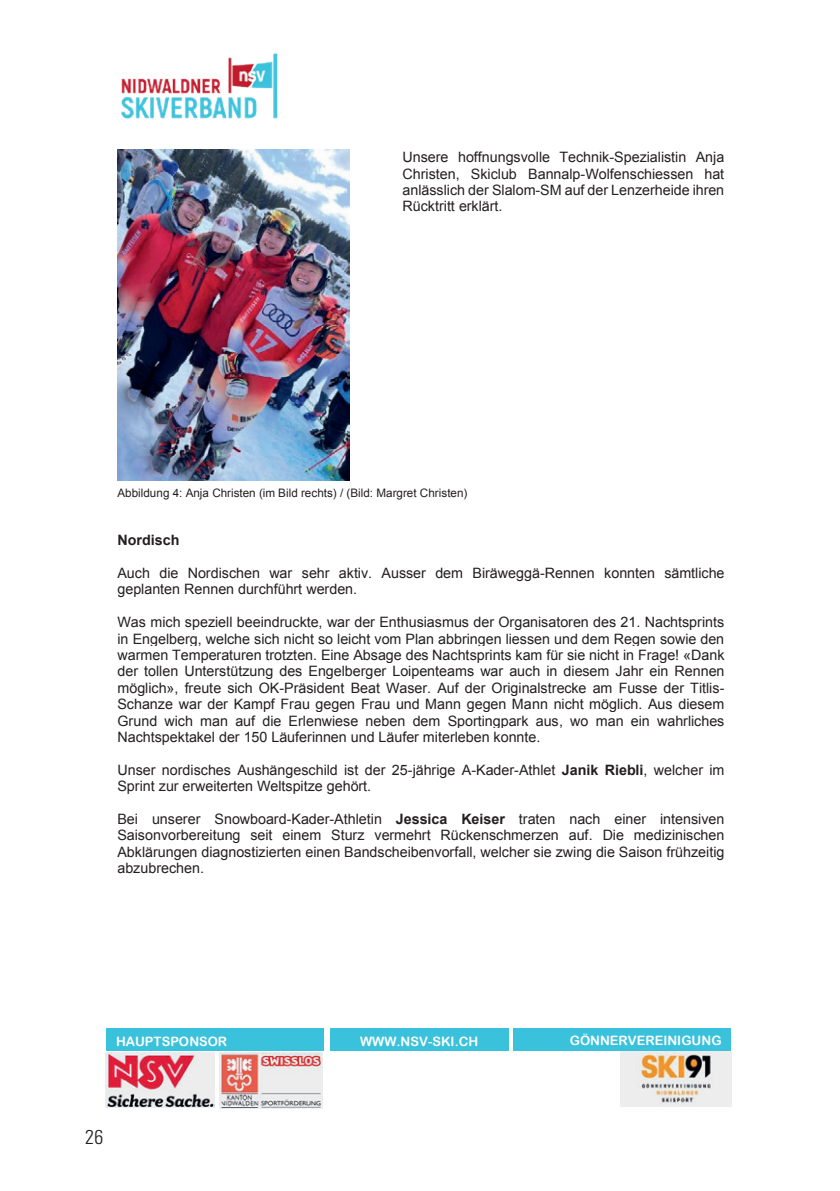
<style>
.page{position:relative;width:840px;height:1191px;background:#fff}
.page>*{position:absolute;margin:0;border:0;box-sizing:border-box;transform-origin:0 0}
.t1{font:300 condensed 20px "Univers LT Pro";color:#231f20}
.t2{font:14.4px/16.4px "Arial";color:#231f20;text-align:justify}
.t3{font:700 14.4px "Arial";color:#231f20}
.t4{font:13px "Arial Rounded MT Bold";color:#fff}
.t5{font:11.6px "Arial";letter-spacing:.005em;color:#231f20}
.s1{font-weight:700}
</style>
<div class="page">
<img style="left:121px;top:53px;width:157px;height:66px">
<div style="left:106px;top:1028px;width:218px;height:23px;background:#3ac2dc"></div>
<div style="left:330px;top:1028px;width:178px;height:23px;background:#3ac2dc"></div>
<div style="left:513px;top:1027px;width:218px;height:23px;background:#3ac2dc"></div>
<img style="left:620px;top:1051px;width:110px;height:55px">
<img style="left:106px;top:1052px;width:109px;height:55px">
<img style="left:219px;top:1053px;width:104px;height:55px">
<img style="left:117px;top:150px;width:232px;height:331px">
<p class="t2" style="left:402px;top:149px;width:323px">Unsere hoffnungsvolle Technik-Spezialistin Anja Christen, Skiclub Bannalp-Wolfenschiessen hat anlässlich der Slalom-SM auf der Lenzerheide ihren Rücktritt erklärt.</p>
<p class="t5" style="left:117px;top:485px;width:351px">Abbildung 4: Anja Christen (im Bild rechts) / (Bild: Margret Christen)</p>
<p class="t3" style="left:117px;top:531px;width:63px">Nordisch</p>
<p class="t2" style="left:117px;top:565px;width:608px">Auch die Nordischen war sehr aktiv. Ausser dem Biräweggä-Rennen konnten sämtliche geplanten Rennen durchführt werden.</p>
<p class="t2" style="left:117px;top:614px;width:608px">Was mich speziell beeindruckte, war der Enthusiasmus der Organisatoren des 21. Nachtsprints in Engelberg, welche sich nicht so leicht vom Plan abbringen liessen und dem Regen sowie den warmen Temperaturen trotzten. Eine Absage des Nachtsprints kam für sie nicht in Frage! «Dank der tollen Unterstützung des Engelberger Loipenteams war auch in diesem Jahr ein Rennen möglich», freute sich OK-Präsident Beat Waser. Auf der Originalstrecke am Fusse der Titlis-Schanze war der Kampf Frau gegen Frau und Mann gegen Mann nicht möglich. Aus diesem Grund wich man auf die Erlenwiese neben dem Sportingpark aus, wo man ein wahrliches Nachtspektakel der 150 Läuferinnen und Läufer miterleben konnte.</p>
<p class="t2" style="left:117px;top:762px;width:608px">Unser nordisches Aushängeschild ist der 25-jährige A-Kader-Athlet <span class="s1">Janik Riebli</span>, welcher im<br>Sprint zur erweiterten Weltspitze gehört.</p>
<p class="t2" style="left:117px;top:811px;width:608px">Bei unserer Snowboard-Kader-Athletin <span class="s1">Jessica Keiser</span> traten nach einer intensiven Saisonvorbereitung seit einem Sturz vermehrt Rückenschmerzen auf. Die medizinischen Abklärungen diagnostizierten einen Bandscheibenvorfall, welcher sie zwing die Saison frühzeitig abzubrechen.</p>
<p class="t4" style="left:116px;top:1033px;width:113px">HAUPTSPONSOR</p>
<p class="t4" style="left:360px;top:1033px;width:119px">WWW.NSV-SKI.CH</p>
<p class="t4" style="left:569px;top:1033px;width:153px">GÖNNERVEREINIGUNG</p>
<h1 class="t1" style="left:85px;top:1123px;width:20px">26</h1>
</div>
